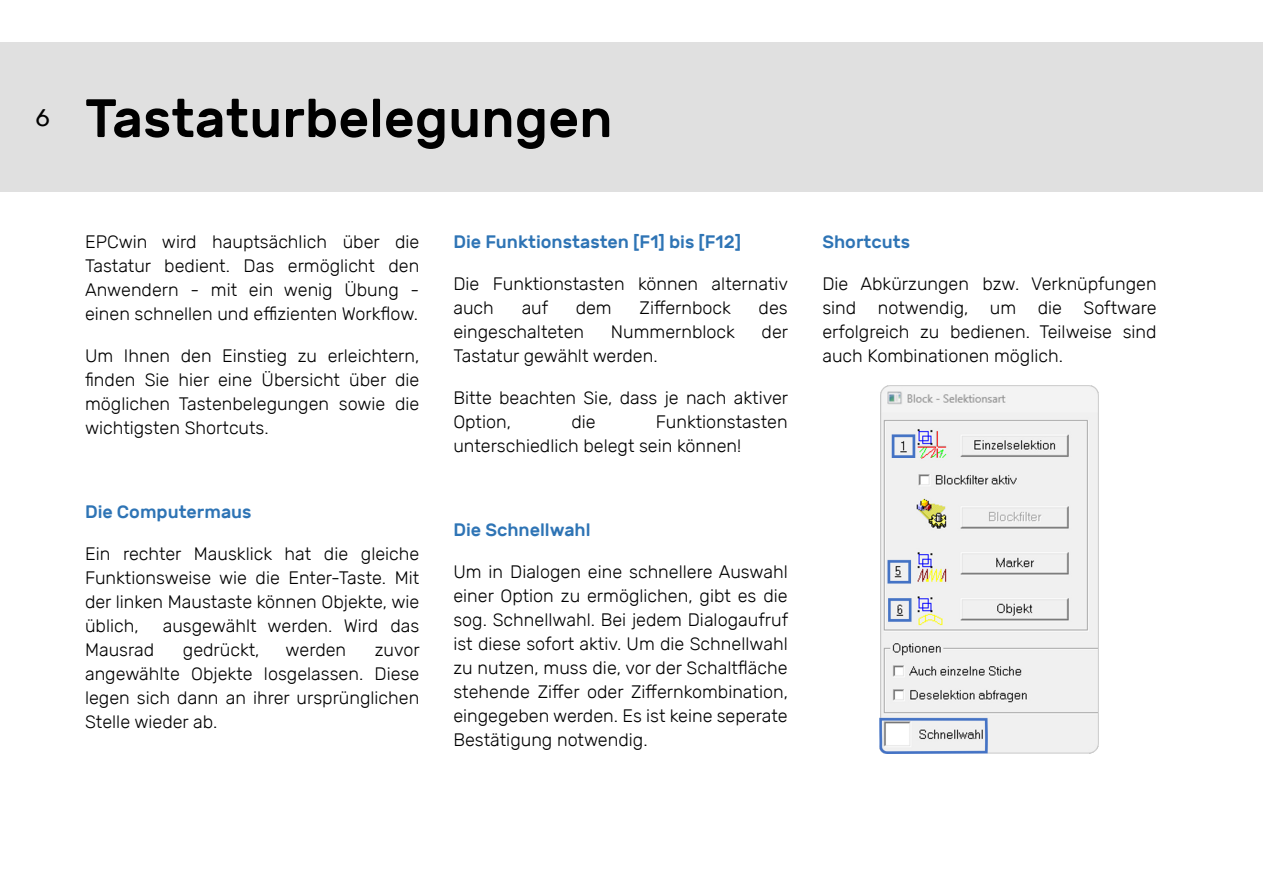
<style>
.page{position:relative;width:1263px;height:893px;background:#fff}
.page>*{position:absolute;margin:0;border:0;box-sizing:border-box;transform-origin:0 0}
.t1{font:500 54px "Rubik";color:#000}
.t2{font:24px "Rubik";color:#000}
.t3{font:300 18px/24px "Rubik";color:#000;text-align:justify}
.t4{font:500 18px "Rubik";color:#2e74b5}
</style>
<div class="page">
<div style="left:0;top:43px;width:1263px;height:149px;background:#e0e0e0"></div>
<img style="left:879px;top:385px;width:220px;height:368px">
<h2 class="t2" style="left:35px;top:104px;width:16px">6</h2>
<h1 class="t1" style="left:85px;top:87px;width:529px">Tastaturbelegungen</h1>
<p class="t3" style="left:85px;top:230px;width:336px">EPCwin wird hauptsächlich über die Tastatur bedient. Das ermöglicht den Anwendern - mit ein wenig Übung - einen schnellen und effizienten Workflow.</p>
<p class="t3" style="left:85px;top:344px;width:336px">Um Ihnen den Einstieg zu erleichtern, finden Sie hier eine Übersicht über die möglichen Tastenbelegungen sowie die wichtigsten Shortcuts.</p>
<p class="t4" style="left:85px;top:501px;width:168px">Die Computermaus</p>
<p class="t3" style="left:85px;top:542px;width:336px">Ein rechter Mausklick hat die gleiche Funktionsweise wie die Enter-Taste. Mit der linken Maustaste können Objekte, wie üblich,</p>
<p class="t3" style="left:163px;top:614px;width:258px">ausgewählt werden. Wird das</p>
<p class="t3" style="left:85px;top:638px;width:71px">Mausrad</p>
<p class="t3" style="left:183px;top:638px;width:78px">gedrückt,</p>
<p class="t3" style="left:286px;top:638px;width:62px">werden</p>
<p class="t3" style="left:85px;top:638px;width:336px;text-indent:290px">zuvor angewählte Objekte losgelassen. Diese legen sich dann an ihrer ursprünglichen Stelle wieder ab.</p>
<p class="t4" style="left:453px;top:231px;width:289px">Die Funktionstasten [F1] bis [F12]</p>
<p class="t3" style="left:453px;top:272px;width:336px">Die Funktionstasten können alternativ auch</p>
<p class="t3" style="left:522px;top:296px;width:28px">auf</p>
<p class="t3" style="left:576px;top:296px;width:38px">dem</p>
<p class="t3" style="left:640px;top:296px;width:93px">Ziffernbock</p>
<p class="t3" style="left:759px;top:296px;width:31px">des</p>
<p class="t3" style="left:453px;top:320px;width:132px">eingeschalteten</p>
<p class="t3" style="left:611px;top:320px;width:126px">Nummernblock</p>
<p class="t3" style="left:762px;top:320px;width:28px">der</p>
<p class="t3" style="left:453px;top:344px;width:206px">Tastatur gewählt werden.</p>
<p class="t3" style="left:453px;top:386px;width:336px">Bitte beachten Sie, dass je nach aktiver<br>Option,</p>
<p class="t3" style="left:453px;top:410px;width:336px;text-indent:202px">Funktionstasten unterschiedlich belegt sein können!</p>
<p class="t3" style="left:571px;top:410px;width:26px">die</p>
<p class="t4" style="left:453px;top:519px;width:139px">Die Schnellwahl</p>
<p class="t3" style="left:453px;top:560px;width:336px">Um in Dialogen eine schnellere Auswahl einer Option zu ermöglichen, gibt es die sog. Schnellwahl. Bei jedem Dialogaufruf ist diese sofort aktiv. Um die Schnellwahl zu nutzen, muss die, vor der Schaltfläche stehende Ziffer oder Ziffernkombination, eingegeben werden. Es ist keine seperate Bestätigung notwendig.</p>
<p class="t4" style="left:822px;top:231px;width:89px">Shortcuts</p>
<p class="t3" style="left:822px;top:272px;width:336px">Die Abkürzungen bzw. Verknüpfungen sind notwendig, um die Software erfolgreich zu bedienen. Teilweise sind auch Kombinationen möglich.</p>
</div>
